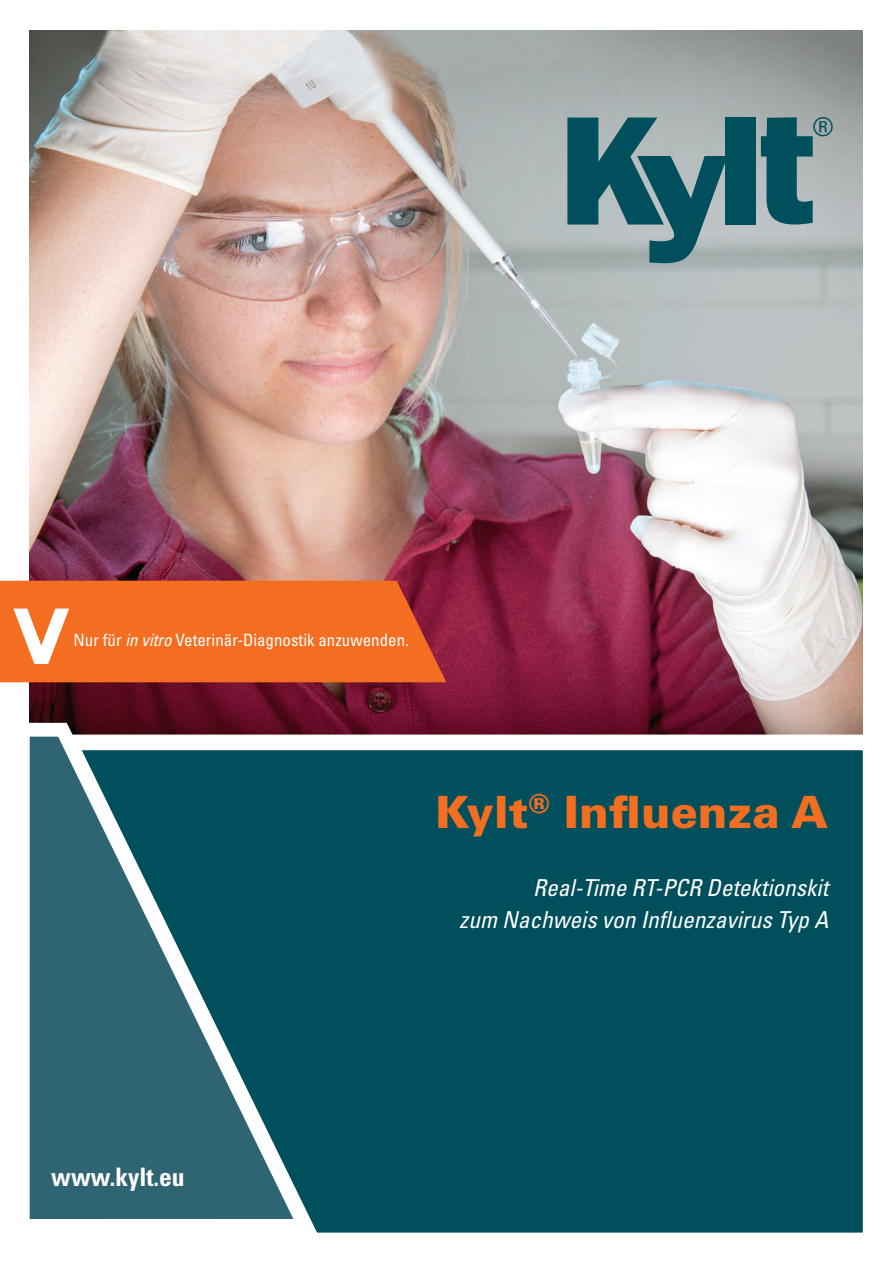
<style>
.page{position:relative;width:893px;height:1263px;background:#fff}
.page>*{position:absolute;margin:0;border:0;box-sizing:border-box;transform-origin:0 0}
.t1{font:900 44.55px "Univers LT Std";color:#f36e21}
.t2{font:condensed 25.8px "Univers LT Std";color:#004f5c}
.t3{font:700 condensed 25.5px "Univers LT Std";color:#fff}
.t4{font:italic condensed 23.4px/31.8px "Univers LT Std";color:#fff;text-align:right}
.t5{font:condensed 16.95px "Univers LT Std";color:#fff}
.s1{font-style:italic}
</style>
<div class="page">
<img style="left:30px;top:30px;width:833px;height:699px">
<div style="left:326px;top:729px;width:537px;height:504px;background:#004f5c"></div>
<svg style="left:29px;top:711px;width:297px;height:522px"></svg>
<svg style="left:0;top:581px;width:446px;height:101px"></svg>
<svg style="left:567px;top:118px;width:160px;height:145px"></svg>
<div style="left:725px;top:118px;width:31px;height:107px;background:#004f5c"></div>
<svg style="left:761px;top:117px;width:52px;height:107px"></svg>
<p class="t2" style="left:813px;top:110px;width:22px">®</p>
<p class="t5" style="left:74px;top:629px;width:337px">Nur für <span class="s1">in vitro</span> Veterinär-Diagnostik anzuwenden.</p>
<h1 class="t1" style="left:435px;top:784px;width:395px">Kylt<sup>®</sup> Influenza A</h1>
<p class="t4" style="left:459px;top:871px;width:370px">Real-Time RT-PCR Detektionskit<br>zum Nachweis von Influenzavirus Typ A</p>
<p class="t3" style="left:51px;top:1161px;width:135px">www.kylt.eu</p>
</div>
